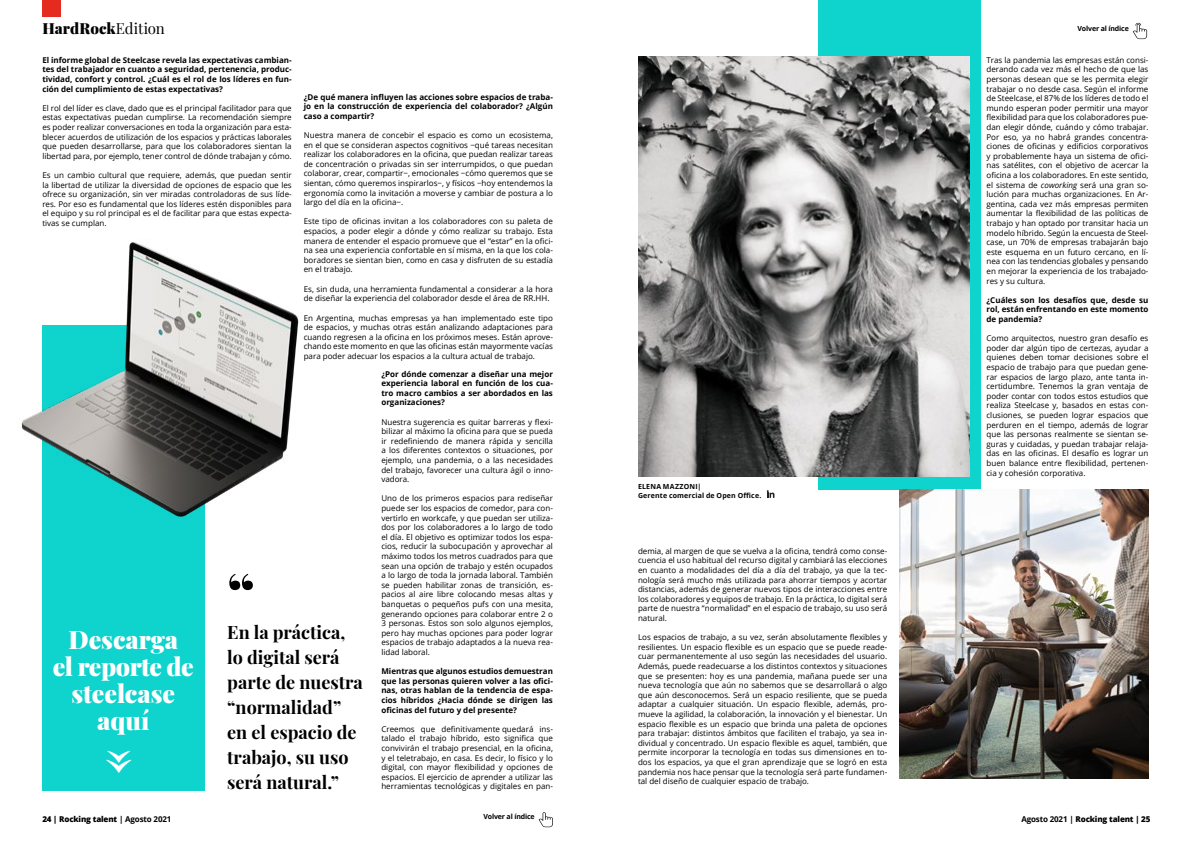
<style>
.page{position:relative;width:1191px;height:842px;background:#fff}
.page>*{position:absolute;margin:0;border:0;box-sizing:border-box;transform-origin:0 0}
.t1{font:900 55px "Playfair Display";color:#000}
.t2{font:700 45px "Playfair Display";color:#fff}
.t3{font:900 25px/27px "Playfair Display";color:#fff;text-align:center}
.t4{font:700 18px/25px "Playfair Display";color:#000}
.t5{font:900 15px "Playfair Display";color:#020203}
.t6{font:8px/9.6px "Open Sans";color:#000;text-align:justify}
.t7{font:700 8px/9.6px "Open Sans";color:#000;text-align:justify}
.t8{font:800 8px "Open Sans";letter-spacing:-.02em;color:#000}
.t9{font:700 7px/9px "Open Sans";letter-spacing:.025em;color:#020203}
.t10{font:700 7px "Open Sans";letter-spacing:-.02em;color:#000}
.s1{font-weight:400}
.s2{font-style:italic}
.s3{font-weight:700}
</style>
<div class="page">
<div style="left:42px;top:0;width:18px;height:17px;background:#e52a20"></div>
<div style="left:42px;top:325px;width:162px;height:466px;background:#0fd3cd"></div>
<img style="left:21px;top:242px;width:278px;height:283px">
<div style="left:818px;top:0;width:162px;height:489px;background:#0fd3cd"></div>
<img style="left:638px;top:57px;width:331px;height:420px">
<img style="left:899px;top:489px;width:249px;height:289px">
<svg style="left:767px;top:490px;width:7px;height:8px"></svg>
<svg style="left:1132px;top:23px;width:15px;height:16px"></svg>
<svg style="left:538px;top:812px;width:15px;height:15px"></svg>
<h3 class="t5" style="left:42px;top:16px;width:124px">HardRock<span class="s1">Edition</span></h3>
<p class="t7" style="left:42px;top:55px;width:251px">El informe global de Steelcase revela las expectativas cambian&shy;tes del trabajador en cuanto a seguridad, pertenencia, produc&shy;tividad, confort y control. ¿Cuál es el rol de los líderes en fun&shy;ción del cumplimiento de estas expectativas?</p>
<p class="t6" style="left:42px;top:103px;width:251px">El rol del líder es clave, dado que es el principal facilitador para que estas expectativas puedan cumplirse. La recomendación siempre es poder realizar conversaciones en toda la organización para esta&shy;blecer acuerdos de utilización de los espacios y prácticas laborales que pueden desarrollarse, para que los colaboradores sientan la libertad para, por ejemplo, tener control de dónde trabajan y cómo.</p>
<p class="t6" style="left:42px;top:170px;width:251px">Es un cambio cultural que requiere, además, que puedan sentir la libertad de utilizar la diversidad de opciones de espacio que les ofrece su organización, sin ver miradas controladoras de sus líde&shy;res. Por eso es fundamental que los líderes estén disponibles para el equipo y su rol principal es el de facilitar para que estas expecta&shy;tivas se cumplan.</p>
<p class="t7" style="left:304px;top:92px;width:251px">¿De qué manera influyen las acciones sobre espacios de traba&shy;jo en la construcción de experiencia del colaborador? ¿Algún caso a compartir?</p>
<p class="t6" style="left:304px;top:130px;width:251px">Nuestra manera de concebir el espacio es como un ecosistema, en el que se consideran aspectos cognitivos −qué tareas necesitan realizar los colaboradores en la oficina, que puedan realizar tareas de concentración o privadas sin ser interrumpidos, o que puedan colaborar, crear, compartir−, emocionales −cómo queremos que se sientan, cómo queremos inspirarlos−, y físicos −hoy entendemos la ergonomía como la invitación a moverse y cambiar de postura a lo largo del día en la oficina−.</p>
<p class="t6" style="left:304px;top:217px;width:251px">Este tipo de oficinas invitan a los colaboradores con su paleta de espacios, a poder elegir a dónde y cómo realizar su trabajo. Esta manera de entender el espacio promueve que el “estar” en la ofici&shy;na sea una experiencia confortable en sí misma, en la que los cola&shy;boradores se sientan bien, como en casa y disfruten de su estadía en el trabajo.</p>
<p class="t6" style="left:304px;top:284px;width:251px">Es, sin duda, una herramienta fundamental a considerar a la hora de diseñar la experiencia del colaborador desde el área de RR.HH.</p>
<p class="t6" style="left:304px;top:313px;width:251px">En Argentina, muchas empresas ya han implementado este tipo de espacios, y muchas otras están analizando adaptaciones para cuando regresen a la oficina en los próximos meses. Están aprove&shy;chando este momento en que las oficinas están mayormente vacías para poder adecuar los espacios a la cultura actual de trabajo.</p>
<p class="t7" style="left:381px;top:369px;width:173px">¿Por dónde comenzar a diseñar una mejor experiencia laboral en función de los cua&shy;tro macro cambios a ser abordados en las organizaciones?</p>
<p class="t6" style="left:381px;top:417px;width:173px">Nuestra sugerencia es quitar barreras y flexi&shy;bilizar al máximo la oficina para que se pueda ir redefiniendo de manera rápida y sencilla a los diferentes contextos o situaciones, por ejemplo, una pandemia, o a las necesidades del trabajo, favorecer una cultura ágil o inno&shy;vadora.</p>
<p class="t6" style="left:381px;top:493px;width:173px">Uno de los primeros espacios para rediseñar puede ser los espacios de comedor, para con&shy;vertirlo en workcafe, y que puedan ser utiliza&shy;dos por los colaboradores a lo largo de todo el día. El objetivo es optimizar todos los espa&shy;cios, reducir la subocupación y aprovechar al máximo todos los metros cuadrados para que sean una opción de trabajo y estén ocupados a lo largo de toda la jornada laboral. También se pueden habilitar zonas de transición, es&shy;pacios al aire libre colocando mesas altas y banquetas o pequeños pufs con una mesita, generando opciones para colaborar entre 2 o 3 personas. Estos son solo algunos ejemplos, pero hay muchas opciones para poder lograr espacios de trabajo adaptados a la nueva rea&shy;lidad laboral.</p>
<p class="t7" style="left:381px;top:666px;width:173px">Mientras que algunos estudios demuestran que las personas quieren volver a las ofici&shy;nas, otras hablan de la tendencia de espa&shy;cios híbridos ¿Hacia dónde se dirigen las oficinas del futuro y del presente?</p>
<p class="t6" style="left:381px;top:724px;width:173px">Creemos que definitivamente quedará ins&shy;talado el trabajo híbrido, esto significa que convivirán el trabajo presencial, en la oficina, y el teletrabajo, en casa. Es decir, lo físico y lo digital, con mayor flexibilidad y opciones de espacios. El ejercicio de aprender a utilizar las herramientas tecnológicas y digitales en pan-</p>
<h1 class="t1" style="left:227px;top:550px;width:29px">“</h1>
<h3 class="t4" style="left:227px;top:618px;width:137px">En la práctica, lo digital será parte de nuestra “normalidad” en el espacio de trabajo, su uso será natural.”</h3>
<h3 class="t3" style="left:53px;top:624px;width:142px">Descarga<br>el reporte de steelcase aquí</h3>
<h2 class="t2" style="left:83px;top:774px;width:28px;rotate:-90deg">«</h2>
<p class="t9" style="left:638px;top:481px;width:125px">ELENA MAZZONI|<br>Gerente comercial de Open Office.</p>
<p class="t6" style="left:638px;top:546px;width:251px">demia, al margen de que se vuelva a la oficina, tendrá como conse&shy;cuencia el uso habitual del recurso digital y cambiará las elecciones en cuanto a modalidades del día a día del trabajo, ya que la tec&shy;nología será mucho más utilizada para ahorrar tiempos y acortar distancias, además de generar nuevos tipos de interacciones entre los colaboradores y equipos de trabajo. En la práctica, lo digital será parte de nuestra “normalidad” en el espacio de trabajo, su uso será natural.</p>
<p class="t6" style="left:638px;top:632px;width:251px">Los espacios de trabajo, a su vez, serán absolutamente flexibles y resilientes. Un espacio flexible es un espacio que se puede reade&shy;cuar permanentemente al uso según las necesidades del usuario.<br>Además, puede readecuarse a los distintos contextos y situaciones que se presenten: hoy es una pandemia, mañana puede ser una nueva tecnología que aún no sabemos que se desarrollará o algo que aún desconocemos. Será un espacio resiliente, que se pueda adaptar a cualquier situación. Un espacio flexible, además, pro&shy;mueve la agilidad, la colaboración, la innovación y el bienestar. Un espacio flexible es un espacio que brinda una paleta de opciones para trabajar: distintos ámbitos que faciliten el trabajo, ya sea in&shy;dividual y concentrado. Un espacio flexible es aquel, también, que permite incorporar la tecnología en todas sus dimensiones en to&shy;dos los espacios, ya que el gran aprendizaje que se logró en esta pandemia nos hace pensar que la tecnología será parte fundamen&shy;tal del diseño de cualquier espacio de trabajo.</p>
<p class="t10" style="left:1077px;top:23px;width:53px">Volver al índice</p>
<p class="t6" style="left:986px;top:55px;width:163px">Tras la pandemia las empresas están consi&shy;derando cada vez más el hecho de que las personas desean que se les permita elegir trabajar o no desde casa. Según el informe de Steelcase, el 87% de los líderes de todo el mundo esperan poder permitir una mayor flexibilidad para que los colaboradores pue&shy;dan elegir dónde, cuándo y cómo trabajar.<br>Por eso, ya no habrá grandes concentra&shy;ciones de oficinas y edificios corporativos y probablemente haya un sistema de ofici&shy;nas satélites, con el objetivo de acercar la oficina a los colaboradores. En este sentido, el sistema de <span class="s2">coworking</span> será una gran so&shy;lución para muchas organizaciones. En Ar&shy;gentina, cada vez más empresas permiten aumentar la flexibilidad de las políticas de trabajo y han optado por transitar hacia un modelo híbrido. Según la encuesta de Steel&shy;case, un 70% de empresas trabajarán bajo este esquema en un futuro cercano, en lí&shy;nea con las tendencias globales y pensando en mejorar la experiencia de los trabajado&shy;res y su cultura.</p>
<p class="t7" style="left:986px;top:295px;width:163px">¿Cuáles son los desafíos que, desde su rol, están enfrentando en este momento de pandemia?</p>
<p class="t6" style="left:986px;top:333px;width:163px">Como arquitectos, nuestro gran desafío es poder dar algún tipo de certezas, ayudar a quienes deben tomar decisiones sobre el espacio de trabajo para que puedan gene&shy;rar espacios de largo plazo, ante tanta in&shy;certidumbre. Tenemos la gran ventaja de poder contar con todos estos estudios que realiza Steelcase y, basados en estas con&shy;clusiones, se pueden lograr espacios que perduren en el tiempo, además de lograr que las personas realmente se sientan se&shy;guras y cuidadas, y puedan trabajar relaja&shy;das en las oficinas. El desafío es lograr un buen balance entre flexibilidad, pertenen&shy;cia y cohesión corporativa.</p>
<p class="t10" style="left:483px;top:811px;width:53px">Volver al índice</p>
<p class="t8" style="left:42px;top:813px;width:131px">24 | Rocking talent <span class="s3">| Agosto 2021</span></p>
<p class="t8" style="left:1021px;top:813px;width:131px"><span class="s3">Agosto 2021 |</span> Rocking talent | 25</p>
</div>
